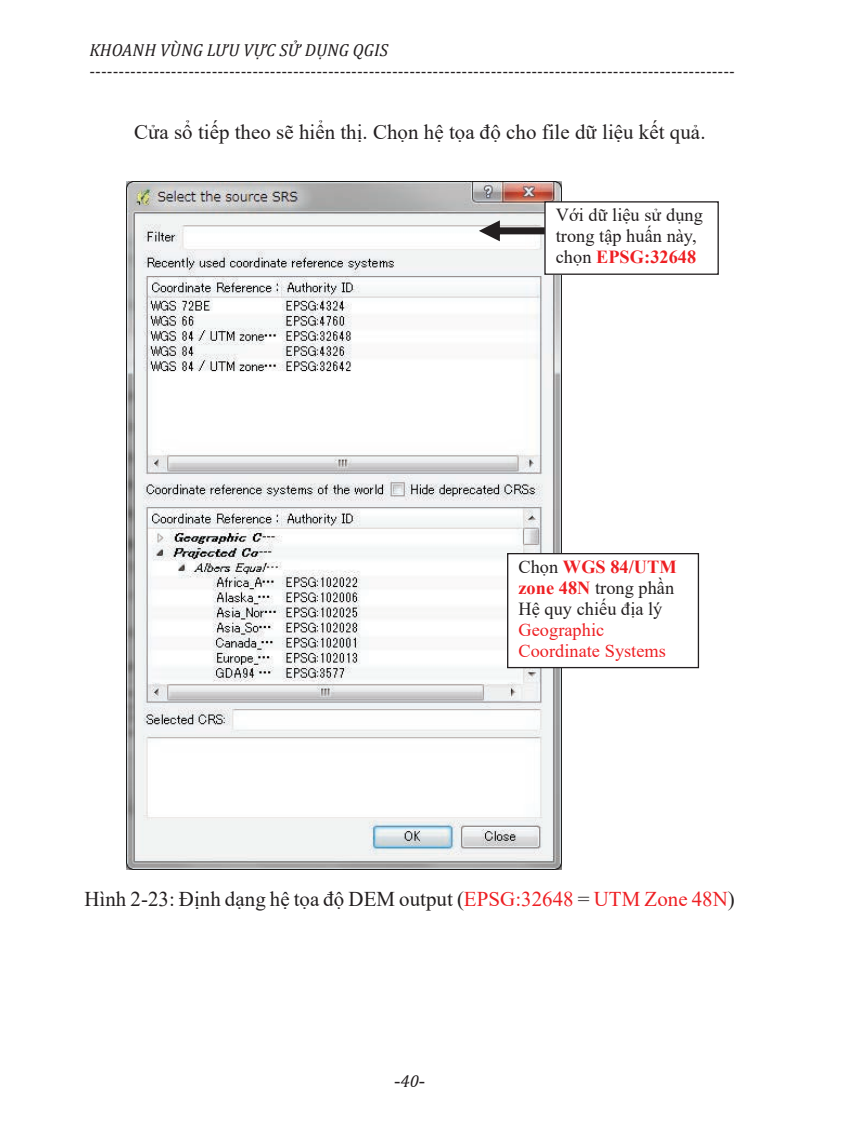
<style>
.page{position:relative;width:844px;height:1141px;background:#fff}
.page>*{position:absolute;margin:0;border:0;box-sizing:border-box;transform-origin:0 0}
.t1{font:21px "Times New Roman";color:#231f20}
.t2{font:19.25px "Times New Roman";color:#231f20}
.t3{font:18.38px/21.2px "Times New Roman";color:#231f20}
.t4{font:18.38px/21.2px "Times New Roman";color:#ee1f23}
.t5{font:17.5px "Cambria";color:#231f20}
.t6{font:italic 17.5px "Cambria";letter-spacing:.005em;color:#231f20}
.s1{font-weight:700;color:#ee1f23}
.s2{color:#ee1f23}
.s3{font-family:"Cambria";font-style:italic;font-size:17.5px}
</style>
<div class="page">
<img style="left:126px;top:181px;width:435px;height:688px">
<svg style="left:507px;top:553px;width:192px;height:115px"></svg>
<svg style="left:478px;top:201px;width:240px;height:74px"></svg>
<p class="t6" style="left:89px;top:38px;width:300px">KHOANH VÙNG LƯU VỰC SỬ DỤNG QGIS</p>
<p class="t5" style="left:89px;top:61px;width:647px">---------------------------------------------------------------------------------------------------------------</p>
<p class="t1" style="left:134px;top:117px;width:573px">Cửa sổ tiếp theo sẽ hiển thị. Chọn hệ tọa độ cho file dữ liệu kết quả.</p>
<p class="t3" style="left:555px;top:203px;width:149px">Với dữ liệu sử dụng trong tập huấn này, chọn <span class="s1">EPSG:32648</span></p>
<p class="t3" style="left:518px;top:555px;width:160px">Chọn <span class="s1">WGS 84/UTM zone 48N</span> trong phần<br>Hệ quy chiếu địa lý</p>
<p class="t4" style="left:518px;top:619px;width:149px">Geographic<br>Coordinate Systems</p>
<p class="t1" style="left:84px;top:884px;width:651px">Hình 2-23: Định dạng hệ tọa độ DEM output (<span class="s2">EPSG:32648</span> = <span class="s2">UTM Zone 48N</span>)</p>
<p class="t2" style="left:394px;top:1067px;width:33px">-<span class="s3">40</span>-</p>
</div>
